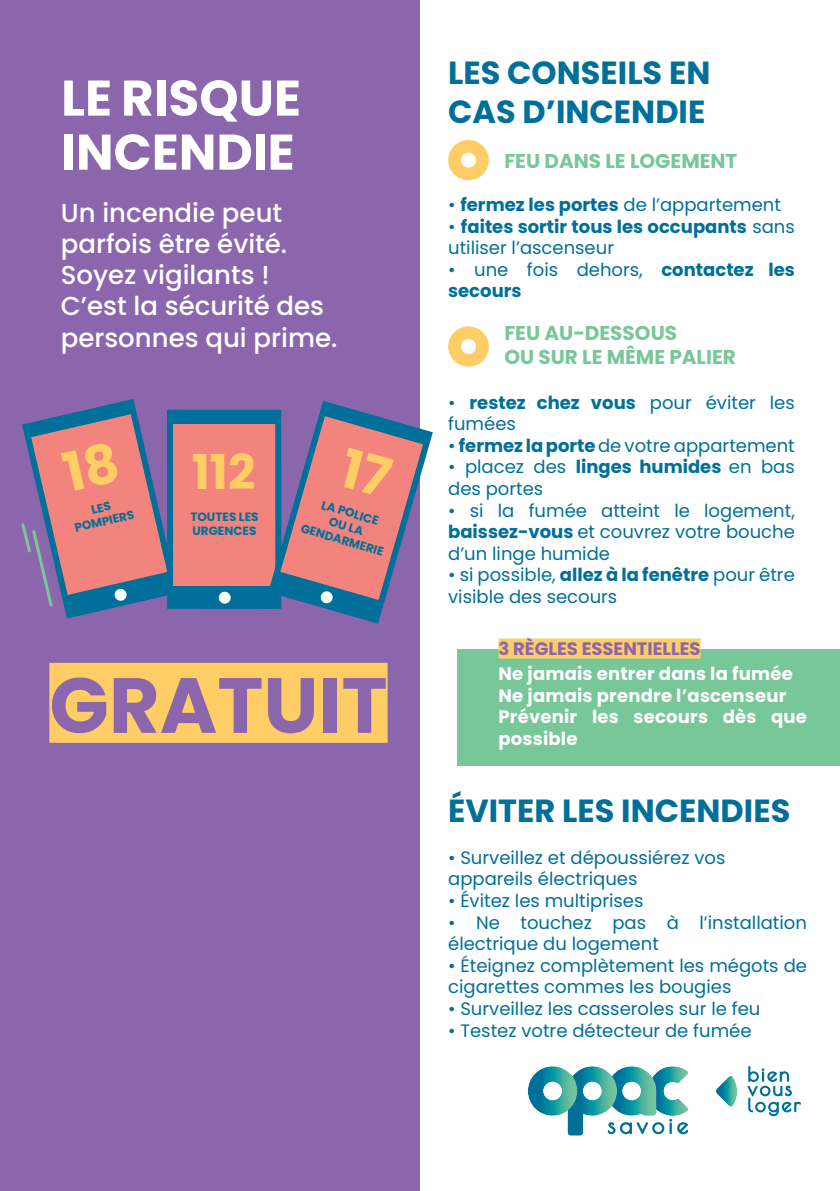
<style>
.page{position:relative;width:840px;height:1191px;background:#fff}
.page>*{position:absolute;margin:0;border:0;box-sizing:border-box;transform-origin:0 0}
.t1{font:700 78px "Poppins";color:#8b66ac}
.t2{font:700 50px/54px "Poppins";color:#fff}
.t3{font:700 48px "Poppins";color:#fecd65}
.t4{font:700 32px/38.4px "Poppins";color:#006f9a}
.t5{font:500 26px/31.2px "Poppins";color:#fff}
.t6{font:700 20px/24px "Poppins";color:#77c799}
.t7{font:18px/21.6px "Poppins";color:#006f9a}
.t8{font:700 18px/21.6px "Poppins";color:#006f9a}
.t9{font:700 18px/21.6px "Poppins";letter-spacing:.01em;color:#fff}
.t10{font:700 18px "Poppins";color:#8b66ac}
.t11{font:700 12px/14px "Poppins";color:#006f9a;text-align:center}
.s1{font-weight:700}
.s2{font-weight:400}
</style>
<div class="page">
<div style="left:0;top:0;width:420px;height:1191px;background:#8b66ac"></div>
<svg style="left:448px;top:140px;width:40px;height:40px"></svg>
<svg style="left:448px;top:326px;width:40px;height:41px"></svg>
<div style="left:457px;top:649px;width:382px;height:116px;background:#77c799"></div>
<div style="left:498px;top:638px;width:202px;height:20px;background:#fecd65"></div>
<svg style="left:747px;top:1066px;width:53px;height:50px"></svg>
<svg style="left:716px;top:1076px;width:20px;height:30px"></svg>
<svg style="left:528px;top:1066px;width:160px;height:69px"></svg>
<div style="left:170px;top:413px;width:108px;height:193px;background:#f3847d"></div>
<div style="left:170px;top:412px;width:109px;height:12px;background:#006f9a"></div>
<div style="left:170px;top:586px;width:109px;height:20px;background:#006f9a"></div>
<div style="left:219px;top:592px;width:11px;height:11px;background:#fff;border-radius:50%"></div>
<div style="left:49px;top:663px;width:338px;height:80px;background:#fecd65"></div>
<svg style="left:21px;top:399px;width:161px;height:220px"></svg>
<svg style="left:264px;top:400px;width:169px;height:224px"></svg>
<h3 class="t4" style="left:448px;top:56px;width:264px">LES CONSEILS EN<br>CAS D’INCENDIE</h3>
<h2 class="t2" style="left:61px;top:75px;width:241px">LE RISQUE<br>INCENDIE</h2>
<h3 class="t5" style="left:61px;top:199px;width:278px">Un incendie peut parfois être évité.<br>Soyez vigilants !<br>C’est la sécurité des personnes qui prime.</h3>
<p class="t7" style="left:448px;top:195px;width:334px">• <span class="s1">fermez les portes</span> de l’appartement</p>
<p class="t6" style="left:504px;top:150px;width:234px">FEU DANS LE LOGEMENT</p>
<p class="t8" style="left:448px;top:217px;width:348px"><span class="s2">•</span> faites sortir tous les occupants <span class="s2">sans utiliser l’ascenseur</span></p>
<p class="t8" style="left:448px;top:260px;width:348px"><span class="s2">• une fois dehors,</span> contactez les secours</p>
<p class="t6" style="left:504px;top:322px;width:233px">FEU AU-DESSOUS<br>OU SUR LE MÊME PALIER</p>
<h3 class="t3" style="left:192px;top:449px;width:65px">112</h3>
<p class="t11" style="left:70px;top:508px;width:62px;rotate:-13deg">LES<br>POMPIERS</p>
<p class="t11" style="left:190px;top:511px;width:70px;text-align:left">TOUTES LES<br>URGENCES</p>
<p class="t11" style="left:310px;top:495px;width:87px;rotate:16deg">LA POLICE<br>OU LA<br>GENDARMERIE</p>
<h1 class="t1" style="left:49px;top:668px;width:339px">GRATUIT</h1>
<p class="t7" style="left:448px;top:393px;width:348px">• <span class="s1">restez chez vous</span> pour éviter les fumées</p>
<p class="t7" style="left:448px;top:436px;width:348px">• <span class="s1">fermez la porte</span> de votre appartement</p>
<p class="t7" style="left:448px;top:458px;width:348px">• placez des <span class="s1">linges humides</span> en bas des portes</p>
<p class="t7" style="left:448px;top:501px;width:348px;text-align:justify">• si la fumée atteint le logement, <span class="s1">baissez-vous</span> et couvrez votre bouche d’un linge humide</p>
<p class="t7" style="left:448px;top:566px;width:348px">• si possible, <span class="s1">allez à la fenêtre</span> pour être visible des secours</p>
<p class="t10" style="left:498px;top:639px;width:203px">3 RÈGLES ESSENTIELLES</p>
<p class="t9" style="left:498px;top:664px;width:310px">Ne jamais entrer dans la fumée<br>Ne jamais prendre l’ascenseur<br>Prévenir les secours dès que possible</p>
<h3 class="t4" style="left:448px;top:794px;width:343px">ÉVITER LES INCENDIES</h3>
<p class="t7" style="left:448px;top:848px;width:278px">• Surveillez et dépoussiérez vos appareils électriques</p>
<p class="t7" style="left:448px;top:891px;width:197px">• Évitez les multiprises</p>
<p class="t7" style="left:448px;top:913px;width:360px">• Ne touchez pas à l’installation électrique du logement</p>
<p class="t7" style="left:448px;top:956px;width:360px">• Éteignez complètement les mégots de cigarettes commes les bougies</p>
<p class="t7" style="left:448px;top:999px;width:313px">• Surveillez les casseroles sur le feu</p>
<p class="t7" style="left:448px;top:1021px;width:305px">• Testez votre détecteur de fumée</p>
</div>
